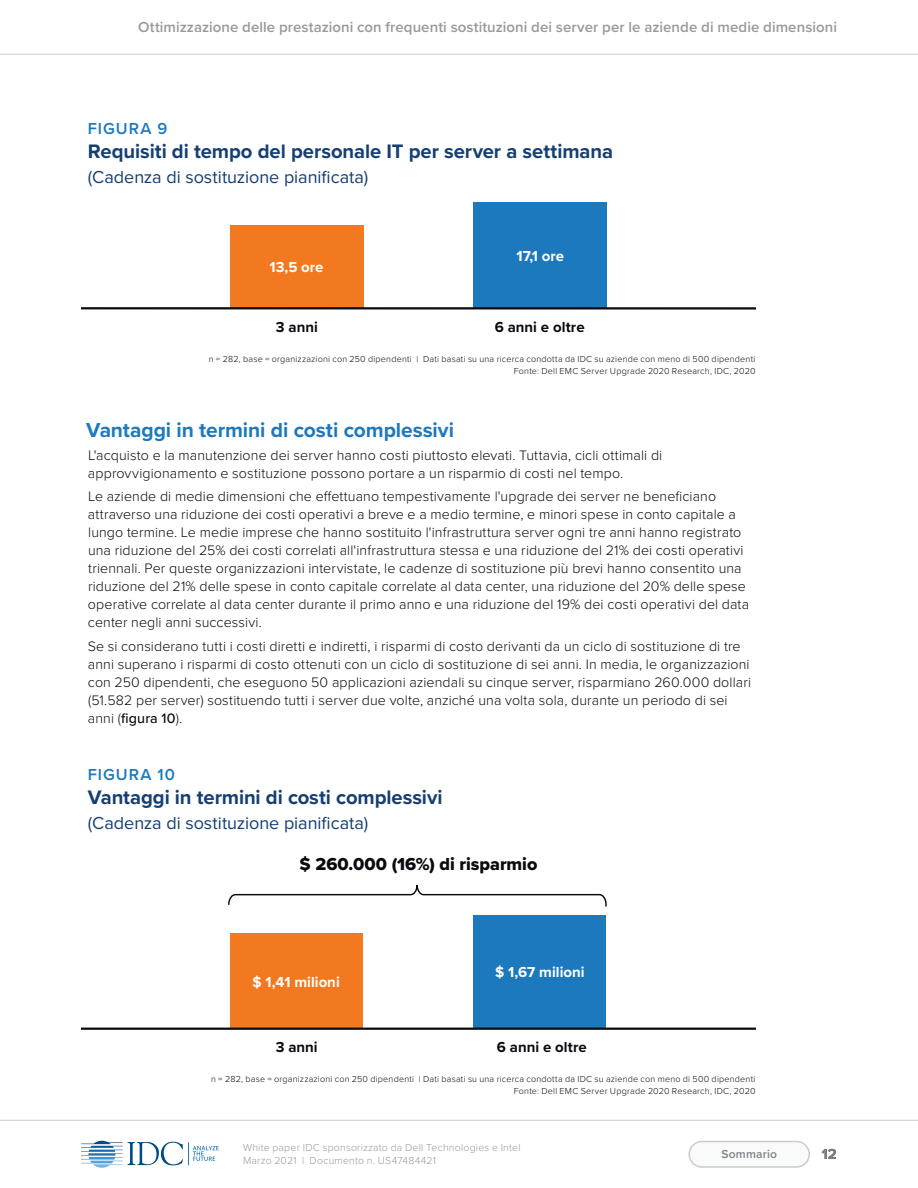
<style>
.page{position:relative;width:918px;height:1188px;background:#fff}
.page>*{position:absolute;margin:0;border:0;box-sizing:border-box;transform-origin:0 0}
.t1{font:700 21px "Proxima Nova";letter-spacing:-.005em;color:#1d79bd}
.t2{font:700 20.25px "Proxima Nova";letter-spacing:-.005em;color:#153f72}
.t3{font:18px "Proxima Nova";color:#153f72}
.t4{font:18px "Proxima Nova Extrabld";color:#0b0a10}
.t5{font:600 16.5px "Proxima Nova";letter-spacing:.06em;color:#1d79bd}
.t6{font:600 15px "Proxima Nova";letter-spacing:.005em;color:#98999b}
.t7{font:700 15px "Proxima Nova";color:#fff}
.t8{font:700 15px "Proxima Nova";color:#0b0a10}
.t9{font:700 15px "Proxima Nova";color:#231f20}
.t10{font:300 14.25px/18px "Proxima Nova";letter-spacing:.005em;color:#0b0a10}
.t11{font:600 12px "Proxima Nova";letter-spacing:.015em;color:#808188}
.t12{font:300 10.5px/13.5px "Proxima Nova";letter-spacing:.02em;color:#98999b}
.t13{font:300 9px "Proxima Nova";letter-spacing:.025em;color:#0b0a10}
.s1{font-weight:500}
</style>
<div class="page">
<svg style="left:81px;top:1141px;width:138px;height:27px"></svg>
<div style="left:689px;top:1142px;width:120px;height:25px;background:#f9fafa;border-radius:13px"></div>
<div style="left:688px;top:1141px;width:122px;height:27px;border:2px solid #cbcbcb;border-radius:13px"></div>
<hr style="left:0;top:54px;width:918px;height:1px;background:#cbcbcb">
<hr style="left:0;top:1120px;width:918px;height:1px;background:#cbcbcb">
<div style="left:474px;top:202px;width:133px;height:106px;background:#1d79bd"></div>
<div style="left:230px;top:225px;width:133px;height:83px;background:#f37921"></div>
<hr style="left:81px;top:307px;width:675px;height:3px;background:#0b0a10">
<div style="left:230px;top:933px;width:132px;height:95px;background:#f37921"></div>
<div style="left:474px;top:915px;width:132px;height:113px;background:#1d79bd"></div>
<hr style="left:81px;top:1028px;width:675px;height:2px;background:#0b0a10">
<svg style="left:228px;top:884px;width:379px;height:23px"></svg>
<p class="t6" style="left:138px;top:16px;width:700px">Ottimizzazione delle prestazioni con frequenti sostituzioni dei server per le aziende di medie dimensioni</p>
<p class="t5" style="left:88px;top:116px;width:81px">FIGURA 9</p>
<p class="t2" style="left:88px;top:136px;width:527px">Requisiti di tempo del personale IT per server a settimana</p>
<p class="t3" style="left:88px;top:167px;width:282px">(Cadenza di sostituzione pianificata)</p>
<p class="t7" style="left:270px;top:256px;width:56px">13,5 ore</p>
<p class="t7" style="left:517px;top:245px;width:49px">17,1 ore</p>
<p class="t8" style="left:276px;top:316px;width:44px">3 anni</p>
<p class="t8" style="left:495px;top:316px;width:91px">6 anni e oltre</p>
<p class="t13" style="left:209px;top:352px;width:548px">n = 282, base = organizzazioni con 250 dipendenti | Dati basati su una ricerca condotta da IDC su aziende con meno di 500 dipendenti</p>
<p class="t13" style="left:514px;top:364px;width:243px">Fonte: Dell EMC Server Upgrade 2020 Research, IDC, 2020</p>
<p class="t1" style="left:86px;top:414px;width:369px">Vantaggi in termini di costi complessivi</p>
<p class="t10" style="left:88px;top:445px;width:576px">L'acquisto e la manutenzione dei server hanno costi piuttosto elevati. Tuttavia, cicli ottimali di approvvigionamento e sostituzione possono portare a un risparmio di costi nel tempo.</p>
<p class="t10" style="left:88px;top:487px;width:663px">Le aziende di medie dimensioni che effettuano tempestivamente l'upgrade dei server ne beneficiano attraverso una riduzione dei costi operativi a breve e a medio termine, e minori spese in conto capitale a lungo termine. Le medie imprese che hanno sostituito l'infrastruttura server ogni tre anni hanno registrato una riduzione del 25% dei costi correlati all'infrastruttura stessa e una riduzione del 21% dei costi operativi triennali. Per queste organizzazioni intervistate, le cadenze di sostituzione più brevi hanno consentito una riduzione del 21% delle spese in conto capitale correlate al data center, una riduzione del 20% delle spese operative correlate al data center durante il primo anno e una riduzione del 19% dei costi operativi del data center negli anni successivi.</p>
<p class="t10" style="left:88px;top:636px;width:665px">Se si considerano tutti i costi diretti e indiretti, i risparmi di costo derivanti da un ciclo di sostituzione di tre anni superano i risparmi di costo ottenuti con un ciclo di sostituzione di sei anni. In media, le organizzazioni con 250 dipendenti, che eseguono 50 applicazioni aziendali su cinque server, risparmiano 260.000 dollari (51.582 per server) sostituendo tutti i server due volte, anziché una volta sola, durante un periodo di sei anni (<span class="s1">figura 10</span>).</p>
<p class="t5" style="left:88px;top:762px;width:89px">FIGURA 10</p>
<p class="t2" style="left:88px;top:782px;width:356px">Vantaggi in termini di costi complessivi</p>
<p class="t3" style="left:88px;top:813px;width:282px">(Cadenza di sostituzione pianificata)</p>
<p class="t4" style="left:300px;top:851px;width:239px">$ 260.000 (16%) di risparmio</p>
<p class="t7" style="left:253px;top:970px;width:89px">$ 1,41 milioni</p>
<p class="t7" style="left:495px;top:961px;width:91px">$ 1,67 milioni</p>
<p class="t8" style="left:276px;top:1036px;width:44px">3 anni</p>
<p class="t8" style="left:497px;top:1036px;width:91px">6 anni e oltre</p>
<p class="t13" style="left:211px;top:1072px;width:546px">n = 282, base = organizzazioni con 250 dipendenti | Dati basati su una ricerca condotta da IDC su aziende con meno di 500 dipendenti</p>
<p class="t13" style="left:514px;top:1084px;width:243px">Fonte: Dell EMC Server Upgrade 2020 Research, IDC, 2020</p>
<p class="t12" style="left:243px;top:1140px;width:279px">White paper IDC sponsorizzato da Dell Technologies e Intel<br>Marzo 2021 | Documento n. US47484421</p>
<p class="t11" style="left:722px;top:1145px;width:57px">Sommario</p>
<p class="t9" style="left:822px;top:1142px;width:17px">12</p>
</div>
